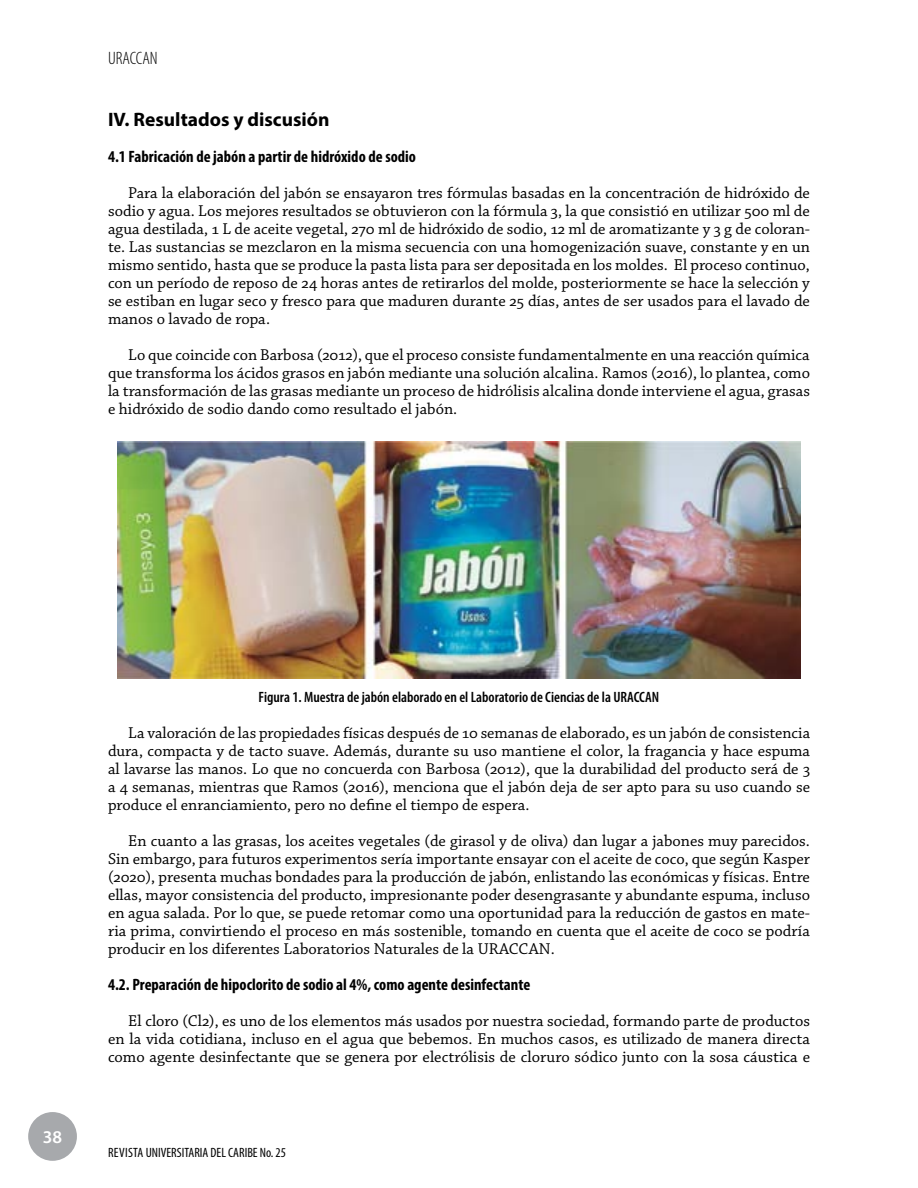
<style>
.page{position:relative;width:918px;height:1188px;background:#fff}
.page>*{position:absolute;margin:0;border:0;box-sizing:border-box;transform-origin:0 0}
.t1{font:700 19.5px "Myriad Pro";color:#000}
.t2{font:300 condensed 18px "Myriad Pro";color:#000}
.t3{font:600 18px "Myriad Pro";color:#fff}
.t4{font:16.5px/18px "Chaparral Pro";color:#000;text-align:justify}
.t5{font:700 condensed 16.5px "Myriad Pro";color:#000}
.t6{font:600 condensed 15px "Myriad Pro";color:#000}
.t7{font:condensed 13.5px "Myriad Pro";color:#000}
</style>
<div class="page">
<div style="left:28px;top:1112px;width:49px;height:49px;background:#a7a9ac;border-radius:50%"></div>
<img style="left:118px;top:442px;width:682px;height:236px">
<p class="t2" style="left:108px;top:48px;width:51px">URACCAN</p>
<p class="t1" style="left:108px;top:107px;width:223px">IV. Resultados y discusión</p>
<p class="t5" style="left:108px;top:146px;width:309px">4.1 Fabricación de jabón a partir de hidróxido de sodio</p>
<p class="t4" style="left:108px;top:184px;width:704px;text-indent:20px">Para la elaboración del jabón se ensayaron tres fórmulas basadas en la concentración de hidróxido de sodio y agua. Los mejores resultados se obtuvieron con la fórmula 3, la que consistió en utilizar 500 ml de agua destilada, 1 L de aceite vegetal, 270 ml de hidróxido de sodio, 12 ml de aromatizante y 3 g de coloran&shy;te. Las sustancias se mezclaron en la misma secuencia con una homogenización suave, constante y en un mismo sentido, hasta que se produce la pasta lista para ser depositada en los moldes. El proceso continuo, con un período de reposo de 24 horas antes de retirarlos del molde, posteriormente se hace la selección y se estiban en lugar seco y fresco para que maduren durante 25 días, antes de ser usados para el lavado de manos o lavado de ropa.</p>
<p class="t4" style="left:108px;top:346px;width:704px;text-indent:20px">Lo que coincide con Barbosa (2012), que el proceso consiste fundamentalmente en una reacción química que transforma los ácidos grasos en jabón mediante una solución alcalina. Ramos (2016), lo plantea, como la transformación de las grasas mediante un proceso de hidrólisis alcalina donde interviene el agua, grasas e hidróxido de sodio dando como resultado el jabón.</p>
<p class="t3" style="left:43px;top:1126px;width:21px">38</p>
<p class="t6" style="left:259px;top:689px;width:402px">Figura 1. Muestra de jabón elaborado en el Laboratorio de Ciencias de la URACCAN</p>
<p class="t4" style="left:108px;top:724px;width:704px;text-indent:20px">La valoración de las propiedades físicas después de 10 semanas de elaborado, es un jabón de consistencia dura, compacta y de tacto suave. Además, durante su uso mantiene el color, la fragancia y hace espuma al lavarse las manos. Lo que no concuerda con Barbosa (2012), que la durabilidad del producto será de 3 a 4 semanas, mientras que Ramos (2016), menciona que el jabón deja de ser apto para su uso cuando se produce el enranciamiento, pero no define el tiempo de espera.</p>
<p class="t4" style="left:108px;top:832px;width:704px;text-indent:20px">En cuanto a las grasas, los aceites vegetales (de girasol y de oliva) dan lugar a jabones muy parecidos.<br>Sin embargo, para futuros experimentos sería importante ensayar con el aceite de coco, que según Kasper (2020), presenta muchas bondades para la producción de jabón, enlistando las económicas y físicas. Entre ellas, mayor consistencia del producto, impresionante poder desengrasante y abundante espuma, incluso en agua salada. Por lo que, se puede retomar como una oportunidad para la reducción de gastos en mate&shy;ria prima, convirtiendo el proceso en más sostenible, tomando en cuenta que el aceite de coco se podría producir en los diferentes Laboratorios Naturales de la URACCAN.</p>
<p class="t5" style="left:108px;top:974px;width:424px">4.2. Preparación de hipoclorito de sodio al 4%, como agente desinfectante</p>
<p class="t4" style="left:108px;top:1012px;width:704px;text-indent:20px">El cloro (Cl2), es uno de los elementos más usados por nuestra sociedad, formando parte de productos en la vida cotidiana, incluso en el agua que bebemos. En muchos casos, es utilizado de manera directa como agente desinfectante que se genera por electrólisis de cloruro sódico junto con la sosa cáustica e</p>
<p class="t7" style="left:108px;top:1145px;width:179px">REVISTA UNIVERSITARIA DEL CARIBE No. 25</p>
</div>
